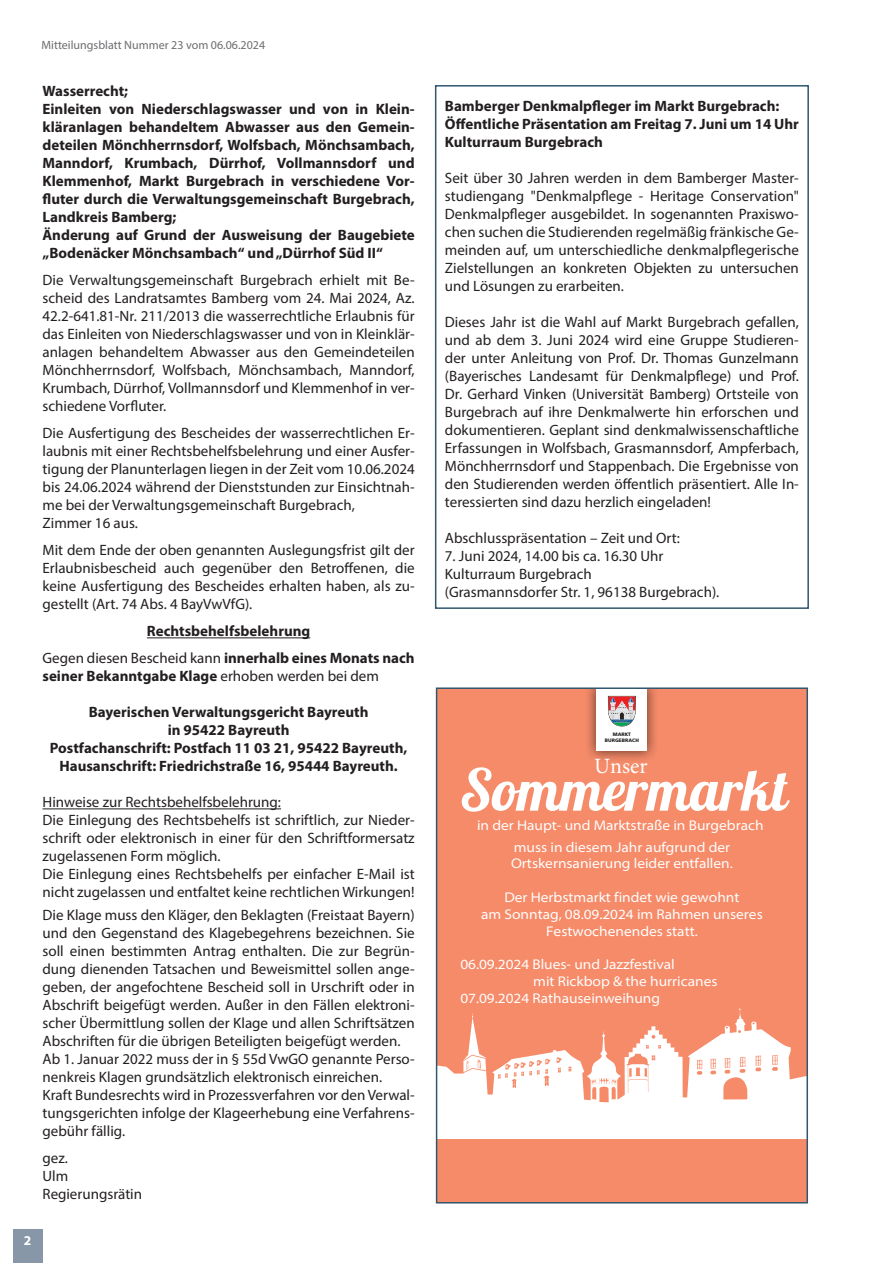
<style>
.page{position:relative;width:872px;height:1263px;background:#fff}
.page>*{position:absolute;margin:0;border:0;box-sizing:border-box;transform-origin:0 0}
.t1{font:57.3px "Pattaya";color:#fff}
.t2{font:21.9px "Minion Pro";color:#fff}
.Fließtext{font:15px/18px "Myriad Pro";color:#231f20;text-align:justify}
.Fließtext-2{font:700 15px/18px "Myriad Pro";color:#231f20}
.t3{font:semi-expanded 14.1px/17px "Myriad Pro";color:#fff}
.t4{font:700 13.5px "Myriad Pro";color:#fff}
.t5{font:12px "Myriad Pro";color:#6c6d70}
.t6{font:900 4.95px/6.4px "Frutiger LT Std";color:#231f20;text-align:center}
.s1{font-weight:400}
</style>
<div class="page">
<div style="left:435px;top:85px;width:374px;height:524px;border:2px solid #31576f"></div>
<hr style="left:147px;top:637px;width:163px;height:1px;background:#231f20">
<hr style="left:43px;top:808px;width:238px;height:1px;background:#231f20">
<div style="left:436px;top:688px;width:371px;height:515px;background:#f58b69"></div>
<svg style="left:439px;top:1008px;width:366px;height:131px;fill:#fff"></svg>
<img style="left:588px;top:690px;width:67px;height:70px">
<div style="left:596px;top:688px;width:51px;height:63px;background:#fff"></div>
<svg style="left:608px;top:696px;width:28px;height:31px"></svg>
<div style="left:436px;top:687px;width:372px;height:516px;border:2px solid #31576f"></div>
<div style="left:13px;top:1229px;width:30px;height:34px;background:#8797a8"></div>
<p class="t5" style="left:41px;top:38px;width:225px">Mitteilungsblatt Nummer 23 vom 06.06.2024</p>
<p class="Fließtext-2" style="left:43px;top:82px;width:87px">Wasserrecht;</p>
<p class="Fließtext-2" style="left:43px;top:100px;width:374px;text-align:justify">Einleiten von Niederschlagswasser und von in Klein&shy;kläranlagen behandeltem Abwasser aus den Gemein&shy;deteilen Mönchherrnsdorf, Wolfsbach, Mönchsambach, Manndorf, Krumbach, Dürrhof, Vollmannsdorf und Klemmenhof, Markt Burgebrach in verschiedene Vor&shy;fluter durch die Verwaltungsgemeinschaft Burgebrach, Landkreis Bamberg;</p>
<p class="Fließtext-2" style="left:43px;top:226px;width:374px">Änderung auf Grund der Ausweisung der Baugebiete „Bodenäcker Mönchsambach“ und „Dürrhof Süd II“</p>
<p class="Fließtext" style="left:43px;top:271px;width:374px">Die Verwaltungsgemeinschaft Burgebrach erhielt mit Be&shy;scheid des Landratsamtes Bamberg vom 24. Mai 2024, Az.<br>42.2-641.81-Nr. 211/2013 die wasserrechtliche Erlaubnis für das Einleiten von Niederschlagswasser und von in Kleinklär&shy;anlagen behandeltem Abwasser aus den Gemeindeteilen Mönchherrnsdorf, Wolfsbach, Mönchsambach, Manndorf, Krumbach, Dürrhof, Vollmannsdorf und Klemmenhof in ver&shy;schiedene Vorfluter.</p>
<p class="Fließtext" style="left:43px;top:424px;width:374px">Die Ausfertigung des Bescheides der wasserrechtlichen Er&shy;laubnis mit einer Rechtsbehelfsbelehrung und einer Ausfer&shy;tigung der Planunterlagen liegen in der Zeit vom 10.06.2024 bis 24.06.2024 während der Dienststunden zur Einsichtnah&shy;me bei der Verwaltungsgemeinschaft Burgebrach,</p>
<p class="Fließtext" style="left:43px;top:514px;width:97px">Zimmer 16 aus.</p>
<p class="Fließtext" style="left:43px;top:541px;width:374px">Mit dem Ende der oben genannten Auslegungsfrist gilt der Erlaubnisbescheid auch gegenüber den Betroffenen, die keine Ausfertigung des Bescheides erhalten haben, als zu&shy;gestellt (Art. 74 Abs. 4 BayVwVfG).</p>
<p class="Fließtext-2" style="left:147px;top:622px;width:165px">Rechtsbehelfsbelehrung</p>
<p class="Fließtext-2" style="left:43px;top:649px;width:374px"><span class="s1">Gegen diesen Bescheid kann</span> innerhalb eines Monats nach seiner Bekanntgabe Klage <span class="s1">erhoben werden bei dem</span></p>
<p class="Fließtext-2" style="left:89px;top:703px;width:281px">Bayerischen Verwaltungsgericht Bayreuth</p>
<p class="Fließtext-2" style="left:168px;top:721px;width:123px">in 95422 Bayreuth</p>
<p class="Fließtext-2" style="left:50px;top:739px;width:359px">Postfachanschrift: Postfach 11 03 21, 95422 Bayreuth,</p>
<p class="Fließtext-2" style="left:59px;top:757px;width:340px">Hausanschrift: Friedrichstraße 16, 95444 Bayreuth.</p>
<p class="Fließtext" style="left:43px;top:793px;width:240px">Hinweise zur Rechtsbehelfsbelehrung:</p>
<p class="Fließtext" style="left:43px;top:811px;width:374px">Die Einlegung des Rechtsbehelfs ist schriftlich, zur Nieder&shy;schrift oder elektronisch in einer für den Schriftformersatz zugelassenen Form möglich.</p>
<p class="Fließtext" style="left:43px;top:865px;width:374px">Die Einlegung eines Rechtsbehelfs per einfacher E-Mail ist nicht zugelassen und entfaltet keine rechtlichen Wirkungen!</p>
<p class="Fließtext" style="left:43px;top:906px;width:374px">Die Klage muss den Kläger, den Beklagten (Freistaat Bayern) und den Gegenstand des Klagebegehrens bezeichnen. Sie soll einen bestimmten Antrag enthalten. Die zur Begrün&shy;dung dienenden Tatsachen und Beweismittel sollen ange&shy;geben, der angefochtene Bescheid soll in Urschrift oder in Abschrift beigefügt werden. Außer in den Fällen elektroni&shy;scher Übermittlung sollen der Klage und allen Schriftsätzen Abschriften für die übrigen Beteiligten beigefügt werden.</p>
<p class="Fließtext" style="left:43px;top:1050px;width:374px">Ab 1. Januar 2022 muss der in § 55d VwGO genannte Perso&shy;nenkreis Klagen grundsätzlich elektronisch einreichen.</p>
<p class="Fließtext" style="left:43px;top:1086px;width:374px">Kraft Bundesrechts wird in Prozessverfahren vor den Verwal&shy;tungsgerichten infolge der Klageerhebung eine Verfahrens&shy;gebühr fällig.</p>
<p class="Fließtext" style="left:43px;top:1149px;width:27px">gez.</p>
<p class="Fließtext" style="left:43px;top:1167px;width:27px">Ulm</p>
<p class="Fließtext" style="left:43px;top:1185px;width:101px">Regierungsrätin</p>
<p class="t4" style="left:24px;top:1231px;width:9px">2</p>
<p class="Fließtext-2" style="left:445px;top:97px;width:336px">Bamberger Denkmalpfleger im Markt Burgebrach:</p>
<p class="Fließtext-2" style="left:445px;top:115px;width:355px">Öffentliche Präsentation am Freitag 7. Juni um 14 Uhr<br>Kulturraum Burgebrach</p>
<p class="Fließtext" style="left:445px;top:169px;width:355px">Seit über 30 Jahren werden in dem Bamberger Master&shy;studiengang "Denkmalpflege - Heritage Conservation" Denkmalpfleger ausgebildet. In sogenannten Praxiswo&shy;chen suchen die Studierenden regelmäßig fränkische Ge&shy;meinden auf, um unterschiedliche denkmalpflegerische Zielstellungen an konkreten Objekten zu untersuchen und Lösungen zu erarbeiten.</p>
<p class="Fließtext" style="left:445px;top:313px;width:355px">Dieses Jahr ist die Wahl auf Markt Burgebrach gefallen, und ab dem 3. Juni 2024 wird eine Gruppe Studieren&shy;der unter Anleitung von Prof. Dr. Thomas Gunzelmann (Bayerisches Landesamt für Denkmalpflege) und Prof.<br>Dr. Gerhard Vinken (Universität Bamberg) Ortsteile von Burgebrach auf ihre Denkmalwerte hin erforschen und dokumentieren. Geplant sind denkmalwissenschaftliche Erfassungen in Wolfsbach, Grasmannsdorf, Ampferbach, Mönchherrnsdorf und Stappenbach. Die Ergebnisse von den Studierenden werden öffentlich präsentiert. Alle In&shy;teressierten sind dazu herzlich eingeladen!</p>
<p class="Fließtext" style="left:445px;top:529px;width:236px">Abschlusspräsentation – Zeit und Ort:</p>
<p class="Fließtext" style="left:445px;top:547px;width:220px">7. Juni 2024, 14.00 bis ca. 16.30 Uhr</p>
<p class="Fließtext" style="left:445px;top:565px;width:148px">Kulturraum Burgebrach</p>
<p class="Fließtext" style="left:445px;top:583px;width:276px">(Grasmannsdorfer Str. 1, 96138 Burgebrach).</p>
<p class="t6" style="left:605px;top:731px;width:35px">MARKT<br>BURGEBRACH</p>
<p class="t1" style="left:460px;top:753px;width:329px">Sommermarkt</p>
<p class="t3" style="left:477px;top:816px;width:288px">in der Haupt- und Marktstraße in Burgebrach</p>
<p class="t2" style="left:594px;top:751px;width:55px">Unser</p>
<p class="t3" style="left:511px;top:838px;width:223px">muss in diesem Jahr aufgrund der<br>Ortskernsanierung leider entfallen.</p>
<p class="t3" style="left:481px;top:888px;width:283px;text-align:center">Der Herbstmarkt findet wie gewohnt<br>am Sonntag, 08.09.2024 im Rahmen unseres<br>Festwochenendes statt.</p>
<p class="t3" style="left:460px;top:955px;width:216px">06.09.2024 Blues- und Jazzfestival</p>
<p class="t3" style="left:533px;top:972px;width:186px">mit Rickbop &amp; the hurricanes</p>
<p class="t3" style="left:460px;top:989px;width:201px">07.09.2024 Rathauseinweihung</p>
</div>
